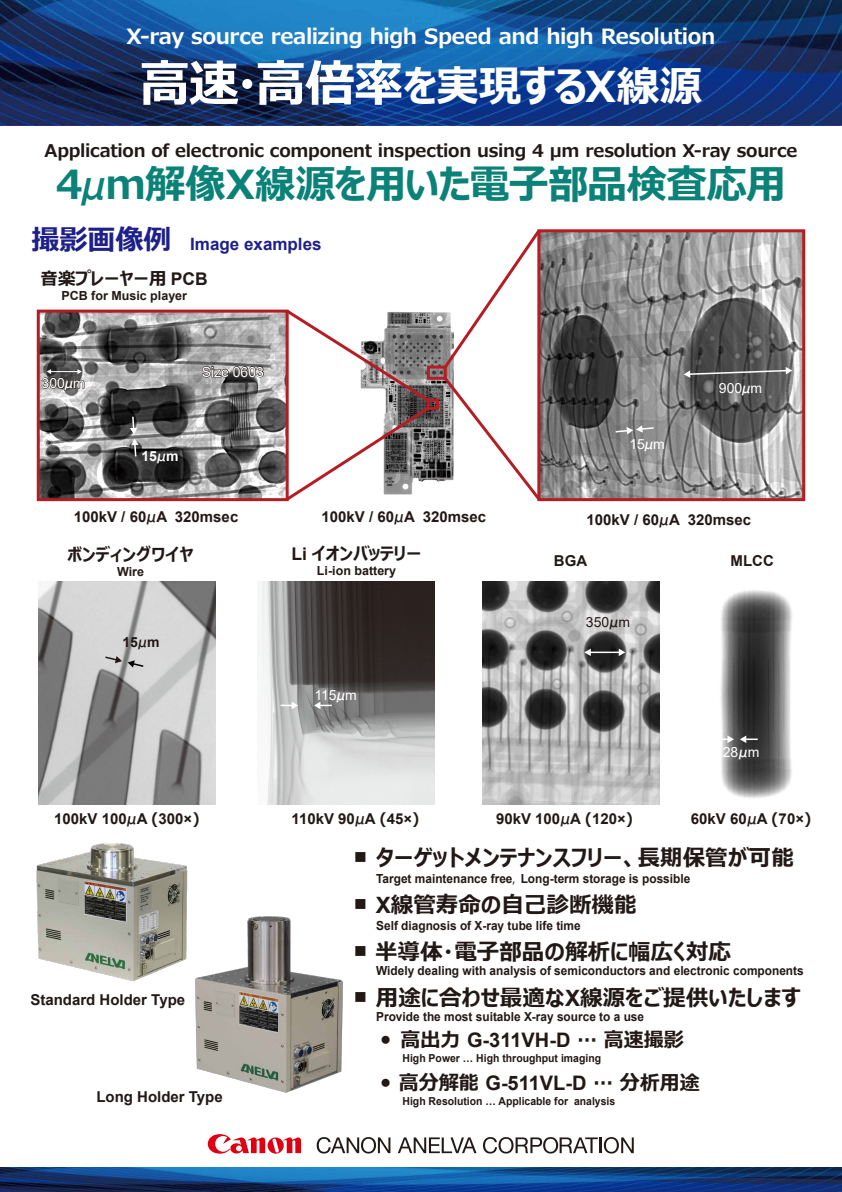
<style>
.page{position:relative;width:842px;height:1192px;background:#fff}
.page>*{position:absolute;margin:0;border:0;box-sizing:border-box;transform-origin:0 0}
.t1{font:700 42.5px "Meiryo UI";letter-spacing:-.025em;color:#fff}
.t2{font:700 40px "Meiryo UI";letter-spacing:-.01em;color:#0a8278}
.t3{font:700 22.5px "Meiryo UI";color:#221815}
.t4{font:700 21px "Meiryo UI";letter-spacing:-.02em;color:#fff}
.t5{font:700 20px "Meiryo UI";color:#221815}
.t6{font:700 20px "Arial";color:#221815}
.t7{font:700 17.5px "Meiryo UI";letter-spacing:-.01em;color:#221815}
.t8{font:700 17px "Arial";color:#1d2088}
.t9{font:700 15px "Arial";color:#221815}
.t10{font:14px "Arial";color:#fff}
.t11{font:14px "Arial";color:#221815}
.t12{font:700 14px "Arial";color:#221815}
.t13{font:700 14px "Arial";color:#fff}
.t14{font:700 12.5px "Arial";color:#221815;scale:.95 1}
.t15{font:700 12.5px "Arial";color:#221815}
.t16{font:700 11px "Arial";color:#221815;scale:.95 1}
.s1{font-size:50px}
.s2{font-family:"Futo Go B101 Pr 6 N"}
.s3{font-family:"Meiryo UI";font-size:28px}
.s4{font-family:"Arial"}
.s5{font-family:"Futo Go B101 Pr 6 N";font-weight:700}
.s6{font-family:"Meiryo UI"}
.s7{font-size:17.5px}
.s8{font-family:"Koz Go Pr 6 N";font-weight:400}
.s9{font-family:"Meiryo UI";font-size:12.5px}
.s10{font-size:12.5px}
</style>
<div class="page">
<img style="left:543px;top:233px;width:258px;height:264px">
<img style="left:432px;top:312px;width:9px;height:170px">
<img style="left:41px;top:314px;width:241px;height:183px">
<img style="left:195px;top:916px;width:148px;height:177px">
<img style="left:36px;top:843px;width:177px;height:139px">
<img style="left:483px;top:581px;width:176px;height:224px">
<img style="left:721px;top:590px;width:71px;height:209px">
<img style="left:258px;top:581px;width:176px;height:224px">
<img style="left:38px;top:581px;width:178px;height:224px">
<div style="left:37px;top:310px;width:252px;height:191px;border:3px solid #b41d23"></div>
<div style="left:537px;top:229px;width:268px;height:272px;border:3px solid #b41d23"></div>
<div style="left:426px;top:399px;width:13px;height:11px;border:3px solid #b41d23"></div>
<div style="left:427px;top:366px;width:20px;height:14px;border:3px solid #b41d23"></div>
<svg style="left:441px;top:229px;width:102px;height:273px"></svg>
<svg style="left:282px;top:309px;width:150px;height:193px"></svg>
<hr style="left:590px;top:652px;width:30px;height:1px;background:#fff">
<svg style="left:584px;top:649px;width:7px;height:7px"></svg>
<svg style="left:619px;top:649px;width:6px;height:7px"></svg>
<svg style="left:721px;top:736px;width:13px;height:7px"></svg>
<svg style="left:740px;top:736px;width:18px;height:7px"></svg>
<svg style="left:281px;top:702px;width:17px;height:7px"></svg>
<svg style="left:314px;top:702px;width:18px;height:7px"></svg>
<svg style="left:104px;top:655px;width:18px;height:8px"></svg>
<svg style="left:128px;top:660px;width:17px;height:8px"></svg>
<svg style="left:684px;top:367px;width:108px;height:11px"></svg>
<svg style="left:614px;top:425px;width:41px;height:9px"></svg>
<svg style="left:130px;top:415px;width:9px;height:43px"></svg>
<svg style="left:41px;top:369px;width:44px;height:22px"></svg>
<svg style="left:201px;top:365px;width:63px;height:13px"></svg>
<img style="left:0;top:0;width:842px;height:126px">
<img style="left:0;top:1167px;width:842px;height:25px">
<svg style="left:208px;top:1134px;width:93px;height:20px"></svg>
<svg style="left:317px;top:1137px;width:73px;height:17px"></svg>
<svg style="left:398px;top:1137px;width:79px;height:16px"></svg>
<svg style="left:483px;top:1137px;width:151px;height:17px"></svg>
<h3 class="t4" style="left:127px;top:22px;width:590px">X-ray source realizing high Speed and high Resolution</h3>
<h1 class="t1" style="left:140px;top:57px;width:564px"><span class="s1">高速・高倍率</span>を実現するX線源</h1>
<h3 class="t7" style="left:45px;top:138px;width:754px">Application of electronic component inspection using 4 μm resolution X-ray source</h3>
<h2 class="t2" style="left:56px;top:156px;width:732px">4<span class="s2">µ</span>m解像X線源を用いた電子部品検査応用</h2>
<h3 class="t8" style="left:32px;top:232px;width:291px"><span class="s3">撮影画像例　</span>Image examples</h3>
<h3 class="t7" style="left:41px;top:266px;width:169px">音楽プレーヤー用 <span class="s4">PCB</span></h3>
<p class="t15" style="left:61px;top:287px;width:127px">PCB for Music player</p>
<p class="t10" style="left:202px;top:362px;width:64px">Size 0603</p>
<p class="t10" style="left:42px;top:373px;width:45px">300<span class="s5">µ</span>m</p>
<p class="t10" style="left:719px;top:378px;width:45px">900<span class="s5">µ</span>m</p>
<p class="t13" style="left:141px;top:446px;width:39px">1 5<span class="s2">μ</span>m</p>
<p class="t10" style="left:629px;top:434px;width:37px">15<span class="s5">µ</span>m</p>
<p class="t9" style="left:74px;top:506px;width:166px">100kV / 60<span class="s2">μ</span>A 320msec</p>
<p class="t9" style="left:321px;top:506px;width:166px">100kV / 60<span class="s2">μ</span>A 320msec</p>
<p class="t9" style="left:586px;top:509px;width:166px">100kV / 60<span class="s2">μ</span>A 320msec</p>
<h3 class="t7" style="left:68px;top:542px;width:128px">ボンディングワイヤ</h3>
<p class="t15" style="left:117px;top:562px;width:28px">Wire</p>
<p class="t12" style="left:122px;top:632px;width:39px">1 5<span class="s2">μ</span>m</p>
<h3 class="t7" style="left:291px;top:542px;width:132px"><span class="s4">Li</span> イオンバッテリー</h3>
<p class="t15" style="left:317px;top:562px;width:81px">Li-ion battery</p>
<p class="t10" style="left:314px;top:685px;width:44px">115<span class="s5">µ</span>m</p>
<p class="t9" style="left:554px;top:550px;width:35px">BGA</p>
<p class="t9" style="left:731px;top:550px;width:45px">MLCC</p>
<p class="t11" style="left:586px;top:613px;width:46px">350<span class="s5">μ</span>m</p>
<p class="t10" style="left:723px;top:742px;width:38px">28<span class="s5">μ</span>m</p>
<p class="t9" style="left:54px;top:808px;width:147px">100kV 100<span class="s2">μ</span>A <span class="s6">(</span>300×<span class="s6">)</span></p>
<p class="t9" style="left:291px;top:808px;width:130px">110kV 90<span class="s2">μ</span>A <span class="s6">(</span>45×<span class="s6">)</span></p>
<p class="t9" style="left:496px;top:808px;width:139px">90kV 100<span class="s2">μ</span>A <span class="s6">(</span>120×<span class="s6">)</span></p>
<p class="t9" style="left:691px;top:808px;width:122px">60kV 60<span class="s2">μ</span>A <span class="s6">(</span>70×<span class="s6">)</span></p>
<h3 class="t3" style="left:352px;top:842px;width:444px"><span class="s7">■</span> ターゲットメンテナンスフリー、長期保管が可能</h3>
<p class="t14" style="left:376px;top:869px;width:332px">Target maintenance free<span class="s8">,</span> Long-term storage is possible</p>
<h3 class="t3" style="left:352px;top:889px;width:286px"><span class="s7">■</span> <span class="s4">X</span>線管寿命の自己診断機能</h3>
<p class="t14" style="left:376px;top:916px;width:217px">Self diagnosis of X-ray tube life time</p>
<p class="t9" style="left:30px;top:989px;width:156px">Standard Holder Type</p>
<p class="t9" style="left:96px;top:1087px;width:128px">Long Holder Type</p>
<h3 class="t3" style="left:352px;top:936px;width:381px"><span class="s7">■</span> 半導体・電子部品の解析に幅広く対応</h3>
<p class="t14" style="left:376px;top:962px;width:452px">Widely dealing with analysis of semiconductors and electronic components</p>
<h3 class="t3" style="left:352px;top:982px;width:450px"><span class="s7">■</span> 用途に合わせ最適な<span class="s4">X</span>線源をご提供いたします</h3>
<p class="t14" style="left:376px;top:1008px;width:284px">Provide the most suitable X-ray source to a use</p>
<h3 class="t6" style="left:380px;top:1026px;width:306px"><span class="s9">●</span> <span class="s6">高出力</span> G-311VH-D <span class="s6">… 高速撮影</span></h3>
<p class="t16" style="left:402px;top:1050px;width:211px">High Power … High throughput imaging</p>
<h3 class="t5" style="left:380px;top:1069px;width:322px"><span class="s10">●</span> 高分解能 <span class="s4">G-511VL-D</span> … 分析用途</h3>
<p class="t16" style="left:402px;top:1094px;width:225px">High Resolution … Applicable for analysis</p>
</div>
